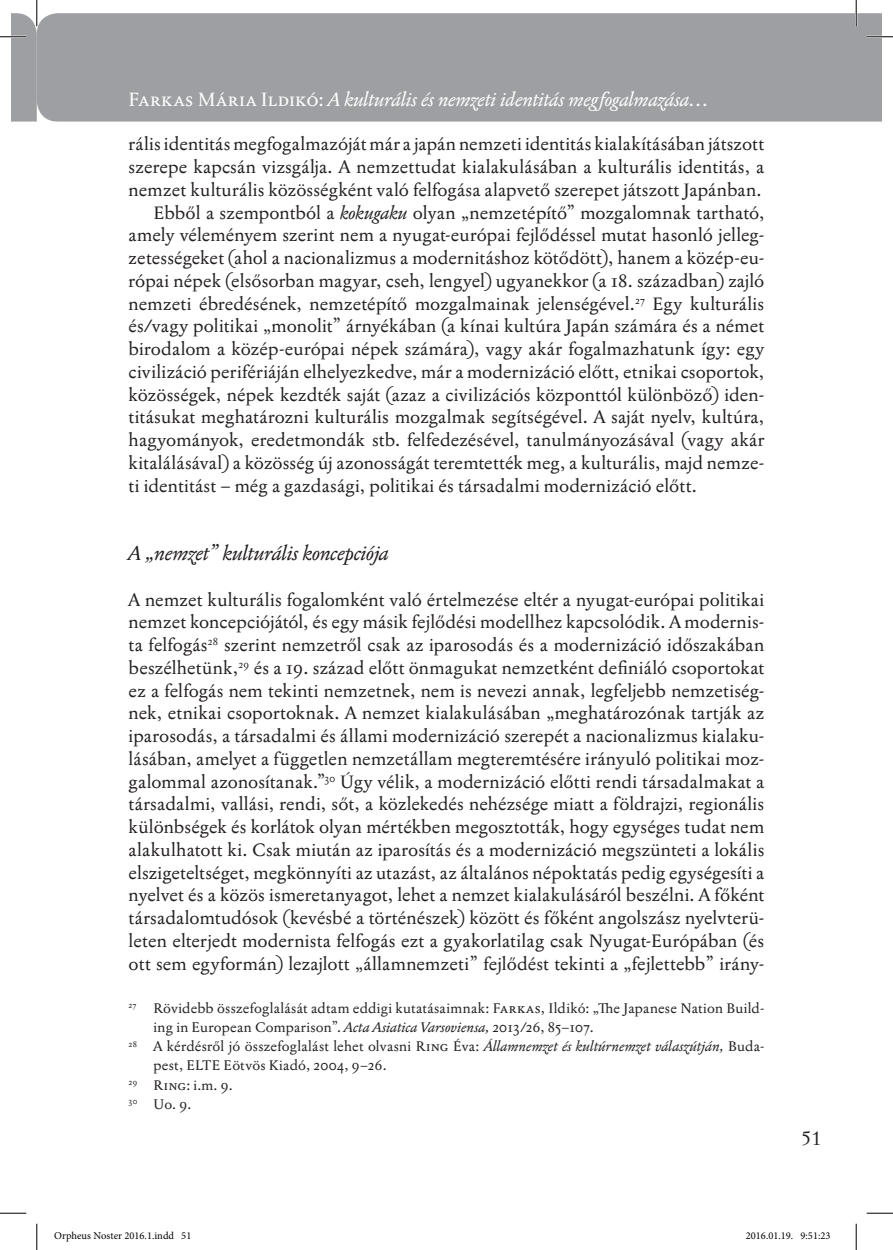
<style>
.page{position:relative;width:893px;height:1250px;background:#fff}
.page>*{position:absolute;margin:0;border:0;box-sizing:border-box;transform-origin:0 0}
.cím_2{font:italic 20.12px "Jannon T Moderne Pro";color:#231f20}
.t1{font:italic 19.25px "Jannon T Moderne Pro";letter-spacing:-.005em;color:#fff}
.t2{font:19.25px "Jannon T Moderne Pro";color:#231f20}
.tompa{font:18.03px/22.8px "Jannon T Moderne Pro";color:#231f20;text-align:justify}
.kenyér{font:18.03px/22.8px "Jannon T Moderne Pro";color:#231f20;text-align:justify}
.láb{font:14px/19.2px "Jannon T Moderne Pro";letter-spacing:.015em;color:#231f20}
.t3{font:10.5px "Minion Pro";color:#000}
.s1{font-style:normal}
.s2{font-style:italic}
</style>
<div class="page">
<div style="left:37px;top:13px;width:843px;height:108px;background:#9d9fa2"></div>
<hr style="left:866px;top:36px;width:26px;height:2px;background:#fff">
<hr style="left:36px;top:0;width:2px;height:26px;background:#fff">
<hr style="left:854px;top:0;width:2px;height:26px;background:#fff">
<svg style="left:866px;top:36px;width:26px;height:1px"></svg>
<svg style="left:0;top:1212px;width:26px;height:1px"></svg>
<svg style="left:866px;top:1212px;width:26px;height:1px"></svg>
<svg style="left:0;top:0;width:37px;height:121px"></svg>
<svg style="left:36px;top:1223px;width:1px;height:26px"></svg>
<svg style="left:855px;top:0;width:1px;height:26px"></svg>
<svg style="left:855px;top:1223px;width:1px;height:26px"></svg>
<p class="t1" style="left:129px;top:87px;width:580px"><span class="s1">Farkas Mária Ildikó:</span> A kulturális és nemzeti identitás megfogalmazása…</p>
<p class="tompa" style="left:129px;top:132px;width:637px">rális identitás megfogalmazóját már a japán nemzeti identitás kialakításában játszott szerepe kapcsán vizsgálja. A nemzettudat kialakulásában a kulturális identitás, a nemzet kulturális közösségként való felfogása alapvető szerepet játszott Japánban.</p>
<p class="kenyér" style="left:129px;top:201px;width:637px;text-indent:25px">Ebből a szempontból a <span class="s2">kokugaku</span> olyan „nemzetépítő” mozgalomnak tartható, amely véleményem szerint nem a nyugat-európai fejlődéssel mutat hasonló jelleg&shy;zetességeket (ahol a nacionalizmus a modernitáshoz kötődött), hanem a közép-eu&shy;rópai népek (elsősorban magyar, cseh, lengyel) ugyanekkor (a 18. században) zajló nemzeti ébredésének, nemzetépítő mozgalmainak jelenségével.<sup>27</sup> Egy kulturális és/vagy politikai „monolit” árnyékában (a kínai kultúra Japán számára és a német birodalom a közép-európai népek számára), vagy akár fogalmazhatunk így: egy civilizáció perifériáján elhelyezkedve, már a modernizáció előtt, etnikai csoportok, közösségek, népek kezdték saját (azaz a civilizációs központtól különböző) iden&shy;titásukat meghatározni kulturális mozgalmak segítségével. A saját nyelv, kultúra, hagyományok, eredetmondák stb. felfedezésével, tanulmányozásával (vagy akár kitalálásával) a közösség új azonosságát teremtették meg, a kulturális, majd nemze&shy;ti identitást – még a gazdasági, politikai és társadalmi modernizáció előtt.</p>
<p class="cím_2" style="left:129px;top:540px;width:261px">A „nemzet” kulturális koncepciója</p>
<p class="tompa" style="left:129px;top:587px;width:637px">A nemzet kulturális fogalomként való értelmezése eltér a nyugat-európai politikai nemzet koncepciójától, és egy másik fejlődési modellhez kapcsolódik. A modernis&shy;ta felfogás<sup>28</sup> szerint nemzetről csak az iparosodás és a modernizáció időszakában beszélhetünk,<sup>29</sup> és a 19. század előtt önmagukat nemzetként definiáló csoportokat ez a felfogás nem tekinti nemzetnek, nem is nevezi annak, legfeljebb nemzetiség&shy;nek, etnikai csoportoknak. A nemzet kialakulásában „meghatározónak tartják az iparosodás, a társadalmi és állami modernizáció szerepét a nacionalizmus kialaku&shy;lásában, amelyet a független nemzetállam megteremtésére irányuló politikai moz&shy;galommal azonosítanak.”<sup>30</sup> Úgy vélik, a modernizáció előtti rendi társadalmakat a társadalmi, vallási, rendi, sőt, a közlekedés nehézsége miatt a földrajzi, regionális különbségek és korlátok olyan mértékben megosztották, hogy egységes tudat nem alakulhatott ki. Csak miután az iparosítás és a modernizáció megszünteti a lokális elszigeteltséget, megkönnyíti az utazást, az általános népoktatás pedig egységesíti a nyelvet és a közös ismeretanyagot, lehet a nemzet kialakulásáról beszélni. A főként társadalomtudósok (kevésbé a történészek) között és főként angolszász nyelvterü&shy;leten elterjedt modernista felfogás ezt a gyakorlatilag csak Nyugat-Európában (és ott sem egyformán) lezajlott „államnemzeti” fejlődést tekinti a „fejlettebb” irány-</p>
<p class="láb" style="left:153px;top:997px;width:612px;text-indent:-25px"><sup>27</sup> Rövidebb összefoglalását adtam eddigi kutatásaimnak: Farkas, Ildikó: „The Japanese Nation Build&shy;ing in European Comparison”. <span class="s2">Acta Asiatica Varsoviensa,</span> 2013/26, 85–107.</p>
<p class="láb" style="left:153px;top:1036px;width:612px;text-indent:-25px"><sup>28</sup> A kérdésről jó összefoglalást lehet olvasni Ring Éva: <span class="s2">Államnemzet és kultúrnemzet válaszútján,</span> Buda&shy;pest, ELTE Eötvös Kiadó, 2004, 9–26.</p>
<p class="láb" style="left:129px;top:1074px;width:105px"><sup>29</sup> Ring: i.m. 9.</p>
<p class="láb" style="left:129px;top:1094px;width:64px"><sup>30</sup> Uo. 9.</p>
<p class="t2" style="left:800px;top:1125px;width:22px">51</p>
<p class="t3" style="left:54px;top:1228px;width:138px">Orpheus Noster 2016.1.indd 51</p>
<p class="t3" style="left:745px;top:1228px;width:86px">2016.01.19. 9:51:23</p>
</div>
